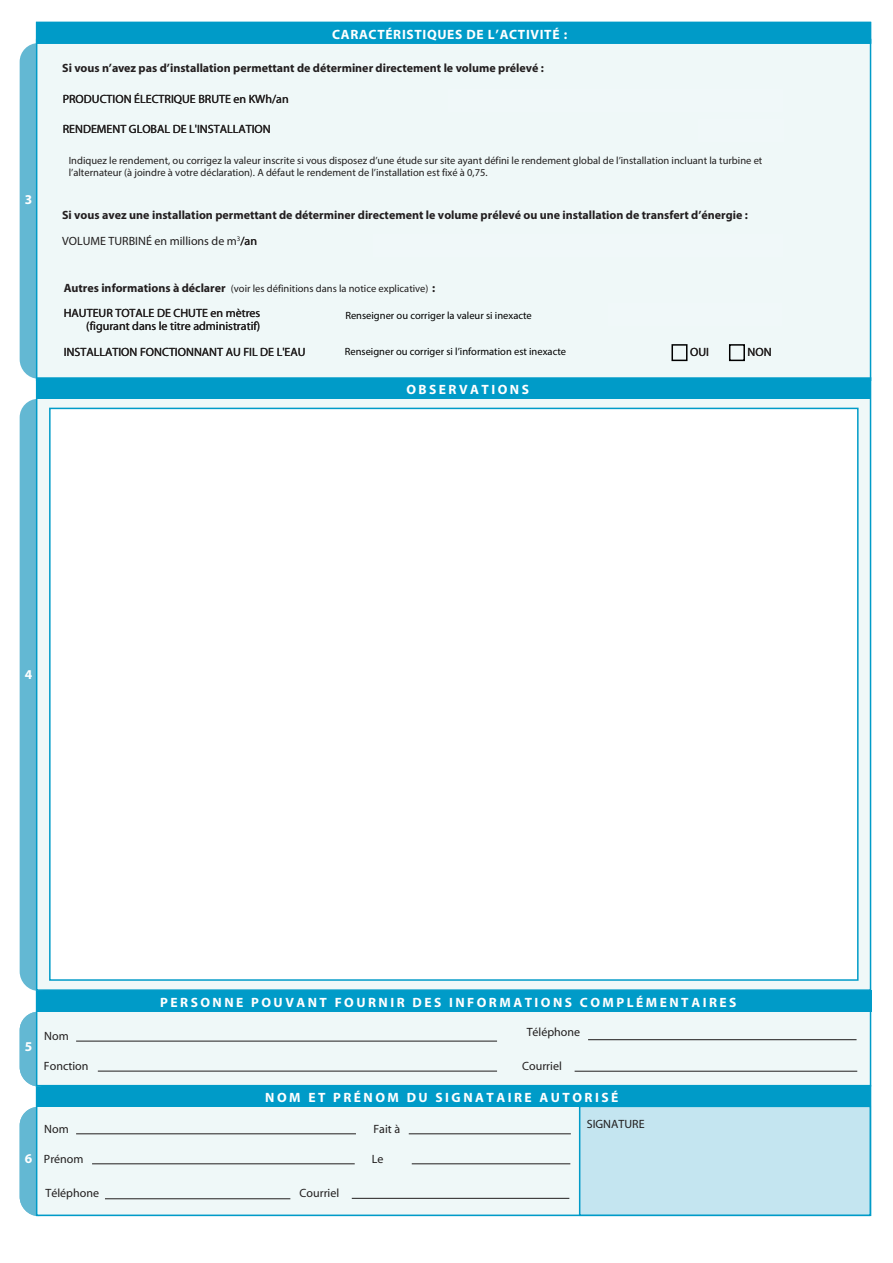
<style>
.page{position:relative;width:893px;height:1263px;background:#fff}
.page>*{position:absolute;margin:0;border:0;box-sizing:border-box;transform-origin:0 0}
.t1{font:700 13.5px "Myriad";letter-spacing:.185em;color:#fff}
.t2{font:700 13.5px "Myriad";letter-spacing:.05em;color:#fff}
.t3{font:12px "Myriad";color:#211e1e}
.t4{font:700 12px "Myriad Pro";color:#231f20}
.t5{font:700 12px "Myriad";color:#231f20}
.t6{font:12px "Myriad Pro";color:#211e1e}
.t7{font:10.5px/12.3px "Myriad Pro";color:#211e1e}
.t8{font:10.5px "Myriad Pro";color:#000}
.t9{font:10.5px "Myriad";color:#211e1e}
</style>
<div class="page">
<svg style="left:20px;top:1107px;width:16px;height:109px;background:#6ebdd6"></svg>
<div style="left:36px;top:1085px;width:835px;height:131px;background:#eff8f8;border:2px solid #009bc8"></div>
<hr style="left:76px;top:1134px;width:280px;height:1px;background:#211e1e">
<hr style="left:409px;top:1134px;width:162px;height:1px;background:#211e1e">
<hr style="left:92px;top:1164px;width:263px;height:1px;background:#211e1e">
<hr style="left:412px;top:1164px;width:158px;height:1px;background:#211e1e">
<hr style="left:352px;top:1198px;width:217px;height:1px;background:#211e1e">
<div style="left:579px;top:1106px;width:292px;height:110px;background:#c4e5f0;border:2px solid #009bc8"></div>
<div style="left:37px;top:1086px;width:834px;height:21px;background:#009bc8"></div>
<svg style="left:20px;top:1012px;width:16px;height:74px"></svg>
<div style="left:36px;top:990px;width:835px;height:96px;background:#eff8f8;border:2px solid #009bc8"></div>
<div style="left:37px;top:990px;width:834px;height:22px;background:#009bc8"></div>
<hr style="left:76px;top:1041px;width:421px;height:1px;background:#211e1e">
<hr style="left:98px;top:1071px;width:399px;height:1px;background:#211e1e">
<hr style="left:574px;top:1071px;width:283px;height:1px;background:#211e1e">
<div style="left:20px;top:43px;width:16px;height:336px;background:#63b8d3"></div>
<div style="left:36px;top:39px;width:835px;height:342px;background:#eff8f8;border:2px solid #009bc8"></div>
<div style="left:20px;top:399px;width:16px;height:592px;background:#63b8d3"></div>
<div style="left:36px;top:377px;width:835px;height:614px;background:#eff8f8;border:2px solid #009bc8"></div>
<div style="left:37px;top:378px;width:834px;height:21px;background:#009bc8"></div>
<div style="left:49px;top:408px;width:809px;height:573px;background:#fff;border:2px solid #009bc8"></div>
<div style="left:36px;top:22px;width:835px;height:22px;background:#009bc8"></div>
<hr style="left:105px;top:1199px;width:185px;height:1px;background:#211e1e">
<hr style="left:588px;top:1039px;width:268px;height:1px;background:#211e1e">
<div style="left:729px;top:344px;width:16px;height:17px;border:2px solid #000"></div>
<div style="left:671px;top:344px;width:16px;height:17px;border:2px solid #000"></div>
<p class="t1" style="left:25px;top:193px;width:9px">3</p>
<p class="t2" style="left:332px;top:27px;width:236px">CARACTÉRISTIQUES DE L’ACTIVITÉ :</p>
<p class="t5" style="left:62px;top:62px;width:483px">Si vous n’avez pas d’installation permettant de déterminer directement le volume prélevé :</p>
<p class="t3" style="left:63px;top:93px;width:227px">PRODUCTION ÉLECTRIQUE BRUTE en KWh/an</p>
<p class="t3" style="left:63px;top:123px;width:209px">RENDEMENT GLOBAL DE L'INSTALLATION</p>
<p class="t7" style="left:69px;top:154px;width:695px">Indiquez le rendement, ou corrigez la valeur inscrite si vous disposez d’une étude sur site ayant défini le rendement global de l’installation incluant la turbine et l’alternateur (à joindre à votre déclaration). A défaut le rendement de l’installation est fixé à 0,75.</p>
<p class="t4" style="left:62px;top:207px;width:687px">Si vous avez une installation permettant de déterminer directement le volume prélevé ou une installation de transfert d’énergie :</p>
<p class="t6" style="left:62px;top:234px;width:196px">VOLUME TURBINÉ en millions de m<sup>3</sup>/an</p>
<p class="t5" style="left:64px;top:282px;width:163px">Autres informations à déclarer</p>
<p class="t5" style="left:432px;top:282px;width:5px">:</p>
<p class="t9" style="left:231px;top:283px;width:199px">(voir les définitions dans la notice explicative)</p>
<p class="t3" style="left:64px;top:307px;width:198px">HAUTEUR TOTALE DE CHUTE en mètres</p>
<p class="t8" style="left:345px;top:309px;width:188px">Renseigner ou corriger la valeur si inexacte</p>
<p class="t8" style="left:345px;top:345px;width:223px">Renseigner ou corriger si l’information est inexacte</p>
<p class="t3" style="left:86px;top:320px;width:175px">(figurant dans le titre administratif)</p>
<p class="t3" style="left:64px;top:346px;width:243px">INSTALLATION FONCTIONNANT AU FIL DE L'EAU</p>
<p class="t3" style="left:690px;top:346px;width:20px">OUI</p>
<p class="t1" style="left:406px;top:383px;width:124px">OBSERVATIONS</p>
<p class="t3" style="left:747px;top:346px;width:26px">NON</p>
<p class="t1" style="left:25px;top:668px;width:9px">4</p>
<p class="t1" style="left:25px;top:1040px;width:9px">3</p>
<p class="t1" style="left:25px;top:1040px;width:9px">5</p>
<p class="t1" style="left:25px;top:1152px;width:9px">6</p>
<p class="t1" style="left:25px;top:1152px;width:9px">4</p>
<p class="t1" style="left:160px;top:996px;width:577px">PERSONNE POUVANT FOURNIR DES INFORMATIONS COMPLÉMENTAIRES</p>
<p class="t3" style="left:526px;top:1026px;width:55px">Téléphone</p>
<p class="t3" style="left:44px;top:1030px;width:26px">Nom</p>
<p class="t3" style="left:44px;top:1060px;width:46px">Fonction</p>
<p class="t3" style="left:522px;top:1060px;width:41px">Courriel</p>
<p class="t1" style="left:265px;top:1091px;width:354px">NOM ET PRÉNOM DU SIGNATAIRE AUTORISÉ</p>
<p class="t3" style="left:44px;top:1123px;width:26px">Nom</p>
<p class="t3" style="left:373px;top:1123px;width:28px">Fait à</p>
<p class="t3" style="left:44px;top:1153px;width:41px">Prénom</p>
<p class="t3" style="left:372px;top:1153px;width:13px">Le</p>
<p class="t3" style="left:299px;top:1187px;width:41px">Courriel</p>
<p class="t3" style="left:45px;top:1187px;width:55px">Téléphone</p>
<p class="t3" style="left:586px;top:1118px;width:59px">SIGNATURE</p>
</div>
